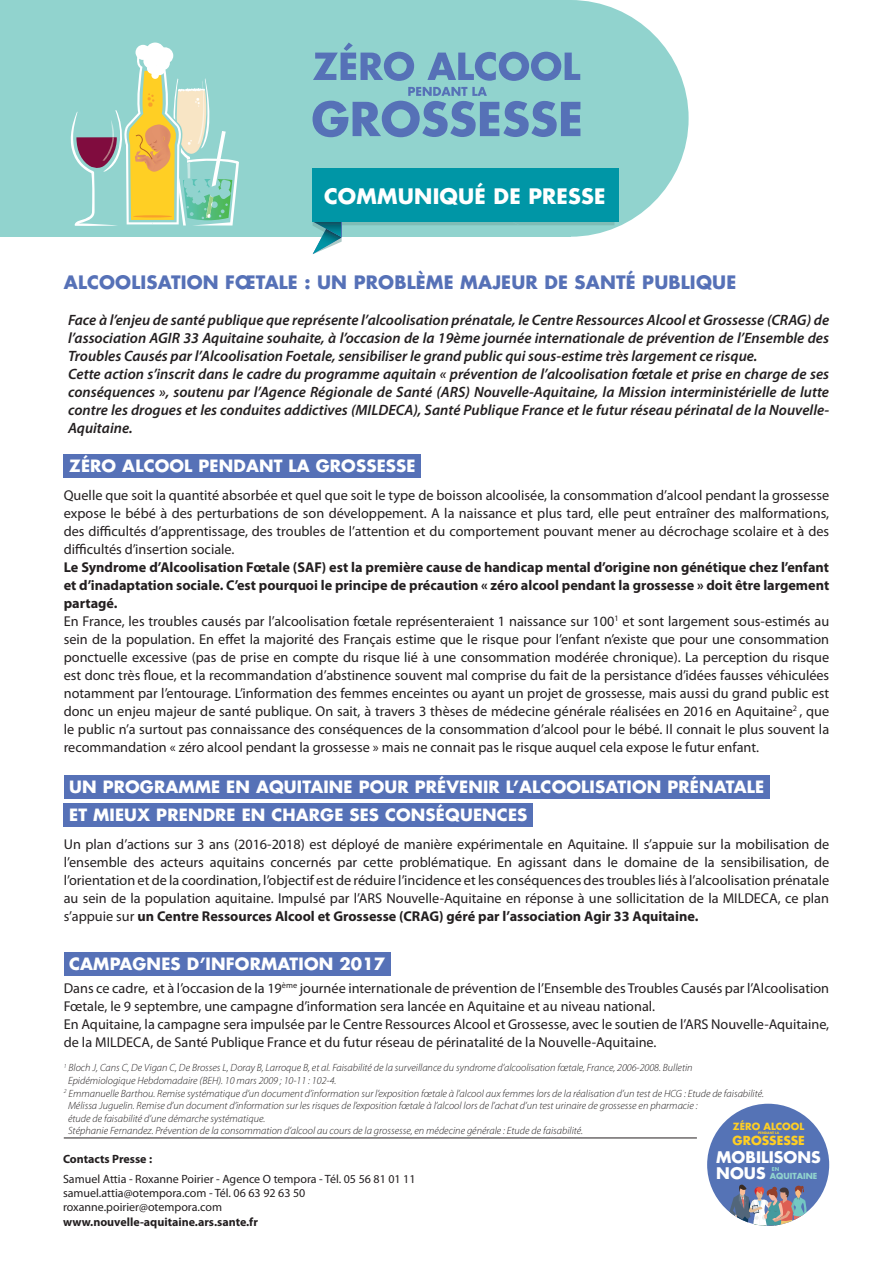
<style>
.page{position:relative;width:893px;height:1263px;background:#fff}
.page>*{position:absolute;margin:0;border:0;box-sizing:border-box;transform-origin:0 0}
.t1{font:700 20.7px "Futura Std";letter-spacing:.01em;color:#fff}
.t2{font:700 18px "Futura Std";letter-spacing:.01em;color:#5671b7}
.t3{font:700 16.5px/28.5px "Futura Std";letter-spacing:.01em;color:#fff}
.t4{font:700 15.6px/16px "Futura Std";color:#fff}
.t5{font:italic 600 15px/18px "Myriad Pro";color:#231f20}
.t6{font:14.25px/18px "Myriad Pro";color:#231f20;text-align:justify}
.t7{font:700 12.15px "Futura Std";color:#ffcf24}
.t8{font:12px/14.4px "Myriad Pro";color:#231f20}
.t9{font:700 12px "Myriad Pro";color:#231f20}
.t10{font:italic 300 10.5px "Myriad Pro";color:#231f20}
.t11{font:700 9.6px "Futura Std";color:#ffcf24}
.t12{font:700 8.1px "Futura Std";color:#91d3ce}
.t13{font:700 5.1px "Futura Std";color:#91d3ce}
.t14{font:700 3.15px "Futura Std";color:#ffcf24}
.s1{font-weight:700}
</style>
<div class="page">
<div style="left:64px;top:775px;width:706px;height:23px;background:#5671b7"></div>
<div style="left:64px;top:804px;width:469px;height:23px;background:#5671b7"></div>
<div style="left:64px;top:952px;width:327px;height:23px;background:#5671b7"></div>
<div style="left:64px;top:454px;width:357px;height:24px;background:#5671b7"></div>
<div style="left:0;top:0;width:570px;height:237px;background:#91d3ce"></div>
<div style="left:145px;top:43px;width:20px;height:19px;background:#fff;border-radius:50%"></div>
<svg style="left:70px;top:46px;width:169px;height:180px"></svg>
<div style="left:452px;top:0;width:237px;height:237px;background:#91d3ce;border-radius:50%"></div>
<svg style="left:313px;top:43px;width:101px;height:38px"></svg>
<svg style="left:427px;top:52px;width:153px;height:29px"></svg>
<svg style="left:313px;top:87px;width:267px;height:50px"></svg>
<svg style="left:313px;top:221px;width:301px;height:33px"></svg>
<div style="left:313px;top:168px;width:306px;height:53px;background:#0096a6"></div>
<hr style="left:64px;top:1138px;width:633px;height:1px;background:#231f20">
<div style="left:707px;top:1104px;width:122px;height:122px;background:#5573b6;border-radius:50%"></div>
<img style="left:729px;top:1184px;width:78px;height:42px">
<h1 class="t1" style="left:324px;top:182px;width:283px">COMMUNIQUÉ DE PRESSE</h1>
<p class="t2" style="left:64px;top:270px;width:674px">ALCOOLISATION FŒTALE : UN PROBLÈME MAJEUR DE SANTÉ PUBLIQUE</p>
<p class="t5" style="left:68px;top:311px;width:763px">Face à l’enjeu de santé publique que représente l’alcoolisation prénatale, le Centre Ressources Alcool et Grossesse (CRAG) de l’association AGIR 33 Aquitaine souhaite, à l’occasion de la 19ème journée internationale de prévention de l’Ensemble des Troubles Causés par l’Alcoolisation Foetale, sensibiliser le grand public qui sous-estime très largement ce risque.<br>Cette action s’inscrit dans le cadre du programme aquitain « prévention de l’alcoolisation fœtale et prise en charge de ses conséquences », soutenu par l’Agence Régionale de Santé (ARS) Nouvelle-Aquitaine, la Mission interministérielle de lutte contre les drogues et les conduites addictives (MILDECA), Santé Publique France et le futur réseau périnatal de la Nouvelle-Aquitaine.</p>
<p class="t3" style="left:69px;top:452px;width:348px">ZÉRO ALCOOL PENDANT LA GROSSESSE</p>
<p class="t6" style="left:64px;top:486px;width:767px">Quelle que soit la quantité absorbée et quel que soit le type de boisson alcoolisée, la consommation d’alcool pendant la grossesse expose le bébé à des perturbations de son développement. A la naissance et plus tard, elle peut entraîner des malformations, des difficultés d’apprentissage, des troubles de l’attention et du comportement pouvant mener au décrochage scolaire et à des difficultés d’insertion sociale.</p>
<p class="t6" style="left:64px;top:558px;width:767px;text-align:left"><span class="s1">Le Syndrome d’Alcoolisation Fœtale (SAF) est la première cause de handicap mental d’origine non génétique chez l’enfant et d’inadaptation sociale. C’est pourquoi le principe de précaution « zéro alcool pendant la grossesse » doit être largement partagé.<br></span>En France, les troubles causés par l’alcoolisation fœtale représenteraient 1 naissance sur 100<sup>1</sup> et sont largement sous-estimés au sein de la population. En effet la majorité des Français estime que le risque pour l’enfant n’existe que pour une consommation ponctuelle excessive (pas de prise en compte du risque lié à une consommation modérée chronique). La perception du risque est donc très floue, et la recommandation d’abstinence souvent mal comprise du fait de la persistance d’idées fausses véhiculées notamment par l’entourage. L’information des femmes enceintes ou ayant un projet de grossesse, mais aussi du grand public est donc un enjeu majeur de santé publique. On sait, à travers 3 thèses de médecine générale réalisées en 2016 en Aquitaine<sup>2</sup> , que le public n’a surtout pas connaissance des conséquences de la consommation d’alcool pour le bébé. Il connait le plus souvent la recommandation « zéro alcool pendant la grossesse » mais ne connait pas le risque auquel cela expose le futur enfant.</p>
<p class="t3" style="left:69px;top:772px;width:696px">UN PROGRAMME EN AQUITAINE POUR PRÉVENIR L’ALCOOLISATION PRÉNATALE<br>ET MIEUX PRENDRE EN CHARGE SES CONSÉQUENCES</p>
<p class="t6" style="left:64px;top:835px;width:767px">Un plan d’actions sur 3 ans (2016-2018) est déployé de manière expérimentale en Aquitaine. Il s’appuie sur la mobilisation de l’ensemble des acteurs aquitains concernés par cette problématique. En agissant dans le domaine de la sensibilisation, de l’orientation et de la coordination, l’objectif est de réduire l’incidence et les conséquences des troubles liés à l’alcoolisation prénatale au sein de la population aquitaine. Impulsé par l’ARS Nouvelle-Aquitaine en réponse à une sollicitation de la MILDECA, ce plan s’appuie sur <span class="s1">un Centre Ressources Alcool et Grossesse (CRAG) géré par l’association Agir 33 Aquitaine.</span></p>
<p class="t3" style="left:69px;top:949px;width:317px">CAMPAGNES D’INFORMATION 2017</p>
<p class="t6" style="left:64px;top:979px;width:767px;text-align:left">Dans ce cadre, et à l’occasion de la 19<sup>ème</sup> journée internationale de prévention de l’Ensemble des Troubles Causés par l’Alcoolisation Fœtale, le 9 septembre, une campagne d’information sera lancée en Aquitaine et au niveau national.<br>En Aquitaine, la campagne sera impulsée par le Centre Ressources Alcool et Grossesse, avec le soutien de l’ARS Nouvelle-Aquitaine, de la MILDECA, de Santé Publique France et du futur réseau de périnatalité de la Nouvelle-Aquitaine.</p>
<p class="t10" style="left:64px;top:1061px;width:630px"><sup>1</sup> Bloch J, Cans C, De Vigan C, De Brosses L, Doray B, Larroque B, et al. Faisabilité de la surveillance du syndrome d’alcoolisation fœtale, France, 2006-2008. Bulletin</p>
<p class="t10" style="left:68px;top:1074px;width:270px">Epidémiologique Hebdomadaire (BEH). 10 mars 2009 ; 10-11 : 102-4.</p>
<p class="t10" style="left:64px;top:1087px;width:702px"><sup>2</sup> Emmanuelle Barthou. Remise systématique d’un document d’information sur l’exposition fœtale à l’alcool aux femmes lors de la réalisation d’un test de HCG : Etude de faisabilité.</p>
<p class="t10" style="left:68px;top:1099px;width:631px">Mélissa Juguelin. Remise d’un document d’information sur les risques de l’exposition fœtale à l’alcool lors de l’achat d’un test urinaire de grossesse en pharmacie :</p>
<p class="t10" style="left:68px;top:1112px;width:199px">étude de faisabilité d’une démarche systématique.</p>
<p class="t10" style="left:68px;top:1124px;width:517px">Stéphanie Fernandez. Prévention de la consommation d’alcool au cours de la grossesse, en médecine générale : Etude de faisabilité.</p>
<p class="t11" style="left:733px;top:1120px;width:73px">ZÉRO ALCOOL</p>
<p class="t14" style="left:758px;top:1131px;width:23px">PENDANT LA</p>
<p class="t4" style="left:716px;top:1148px;width:106px">MOBILISONS<br>NOUS</p>
<p class="t7" style="left:733px;top:1132px;width:74px">GROSSESSE</p>
<p class="t9" style="left:63px;top:1151px;width:91px">Contacts Presse :</p>
<p class="t8" style="left:63px;top:1171px;width:354px">Samuel Attia - Roxanne Poirier - Agence O tempora - Tél. 05 56 81 01 11 samuel.attia@otempora.com - Tél. 06 63 92 63 50 roxanne.poirier@otempora.com</p>
<p class="t9" style="left:63px;top:1214px;width:196px">www.nouvelle-aquitaine.ars.sante.fr</p>
<p class="t13" style="left:772px;top:1165px;width:9px">EN</p>
<p class="t12" style="left:770px;top:1170px;width:49px">AQUITAINE</p>
</div>
